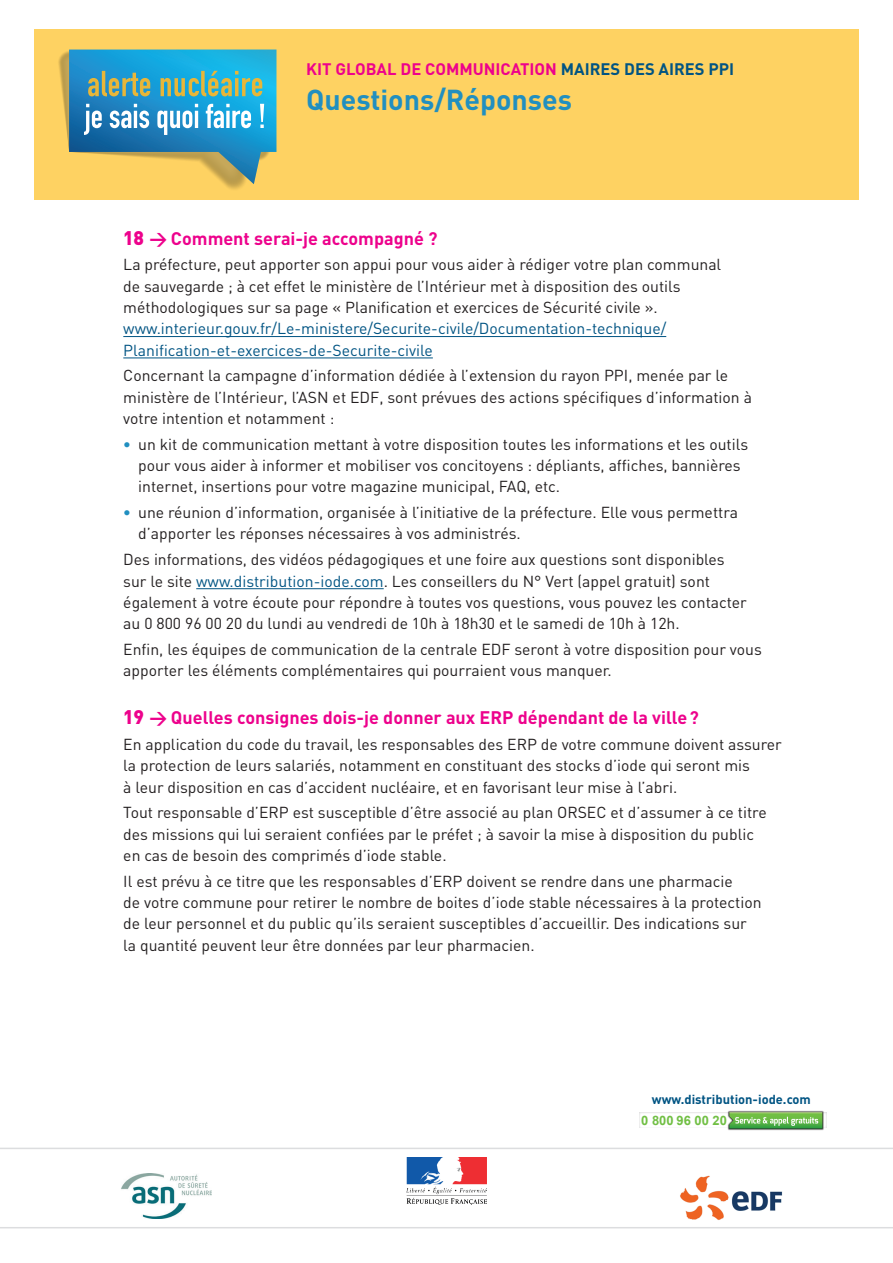
<style>
.page{position:relative;width:893px;height:1263px;background:#fff}
.page>*{position:absolute;margin:0;border:0;box-sizing:border-box;transform-origin:0 0}
.t1{font:700 28.5px "DIN";color:#218fc0}
.t2{font:700 18px "DIN";color:#ed028c}
.t3{font:700 16.5px "DIN";color:#ed028c}
.t4{font:15.75px/21.3px "DIN";color:#231f20}
.t5{font:15.75px/21.3px "DIN";color:#015483}
.t6{font:700 12.9px "DIN";color:#015483}
.t7{font:700 12.9px "Arial";color:#71bf44}
.s1{color:#015483}
.s2{font-weight:900;font-size:19.5px}
.s3{font-weight:700;color:#218fc0}
</style>
<div class="page">
<div style="left:34px;top:30px;width:825px;height:170px;background:#fed262"></div>
<svg style="left:58px;top:50px;width:218px;height:139px"></svg>
<img style="left:728px;top:1111px;width:96px;height:19px">
<svg style="left:729px;top:1112px;width:93px;height:16px"></svg>
<svg style="left:0;top:1148px;width:893px;height:80px"></svg>
<img style="left:114px;top:1173px;width:98px;height:45px">
<img style="left:406px;top:1157px;width:81px;height:47px">
<img style="left:678px;top:1174px;width:104px;height:47px">
<hr style="left:123px;top:336px;width:543px;height:1px;background:#015483">
<hr style="left:123px;top:357px;width:310px;height:1px;background:#015483">
<hr style="left:196px;top:588px;width:188px;height:1px;background:#015483">
<p class="t3" style="left:306px;top:59px;width:430px">KIT GLOBAL DE COMMUNICATION <span class="s1">MAIRES DES AIRES PPI</span></p>
<h1 class="t1" style="left:306px;top:81px;width:267px">Questions/Réponses</h1>
<p class="t2" style="left:123px;top:226px;width:316px"><span class="s2">18</span> &gt; Comment serai-je accompagné ?</p>
<p class="t4" style="left:123px;top:254px;width:599px">La préfecture, peut apporter son appui pour vous aider à rédiger votre plan communal de sauvegarde ; à cet effet le ministère de l’Intérieur met à disposition des outils méthodologiques sur sa page « Planification et exercices de Sécurité civile ».</p>
<p class="t5" style="left:123px;top:318px;width:544px">www.interieur.gouv.fr/Le-ministere/Securite-civile/Documentation-technique/<br>Planification-et-exercices-de-Securite-civile</p>
<p class="t4" style="left:123px;top:365px;width:630px">Concernant la campagne d’information dédiée à l’extension du rayon PPI, menée par le ministère de l’Intérieur, l’ASN et EDF, sont prévues des actions spécifiques d’information à votre intention et notamment :</p>
<p class="t4" style="left:138px;top:433px;width:612px;text-indent:-15px"><span class="s3">•</span> un kit de communication mettant à votre disposition toutes les informations et les outils pour vous aider à informer et mobiliser vos concitoyens : dépliants, affiches, bannières internet, insertions pour votre magazine municipal, FAQ, etc.</p>
<p class="t4" style="left:138px;top:501px;width:601px;text-indent:-15px"><span class="s3">•</span> une réunion d’information, organisée à l’initiative de la préfecture. Elle vous permettra d’apporter les réponses nécessaires à vos administrés.</p>
<p class="t4" style="left:123px;top:548px;width:625px">Des informations, des vidéos pédagogiques et une foire aux questions sont disponibles sur le site <span class="s1">www.distribution-iode.com</span>. Les conseillers du N° Vert (appel gratuit) sont également à votre écoute pour répondre à toutes vos questions, vous pouvez les contacter au 0 800 96 00 20 du lundi au vendredi de 10h à 18h30 et le samedi de 10h à 12h.</p>
<p class="t4" style="left:123px;top:638px;width:640px">Enfin, les équipes de communication de la centrale EDF seront à votre disposition pour vous apporter les éléments complémentaires qui pourraient vous manquer.</p>
<p class="t2" style="left:123px;top:706px;width:577px"><span class="s2">19</span> &gt; Quelles consignes dois-je donner aux ERP dépendant de la ville?</p>
<p class="t4" style="left:123px;top:733px;width:660px">En application du code du travail, les responsables des ERP de votre commune doivent assurer la protection de leurs salariés, notamment en constituant des stocks d’iode qui seront mis<br>à leur disposition en cas d’accident nucléaire, et en favorisant leur mise à l’abri.</p>
<p class="t4" style="left:123px;top:802px;width:645px">Tout responsable d’ERP est susceptible d’être associé au plan ORSEC et d’assumer à ce titre des missions qui lui seraient confiées par le préfet ; à savoir la mise à disposition du public en cas de besoin des comprimés d’iode stable.</p>
<p class="t4" style="left:123px;top:870px;width:640px">Il est prévu à ce titre que les responsables d’ERP doivent se rendre dans une pharmacie<br>de votre commune pour retirer le nombre de boites d’iode stable nécessaires à la protection de leur personnel et du public qu’ils seraient susceptibles d’accueillir. Des indications sur la quantité peuvent leur être données par leur pharmacien.</p>
<p class="t6" style="left:652px;top:1090px;width:161px">www.distribution-iode.com</p>
<p class="t7" style="left:641px;top:1112px;width:87px">0 800 96 00 20</p>
</div>
